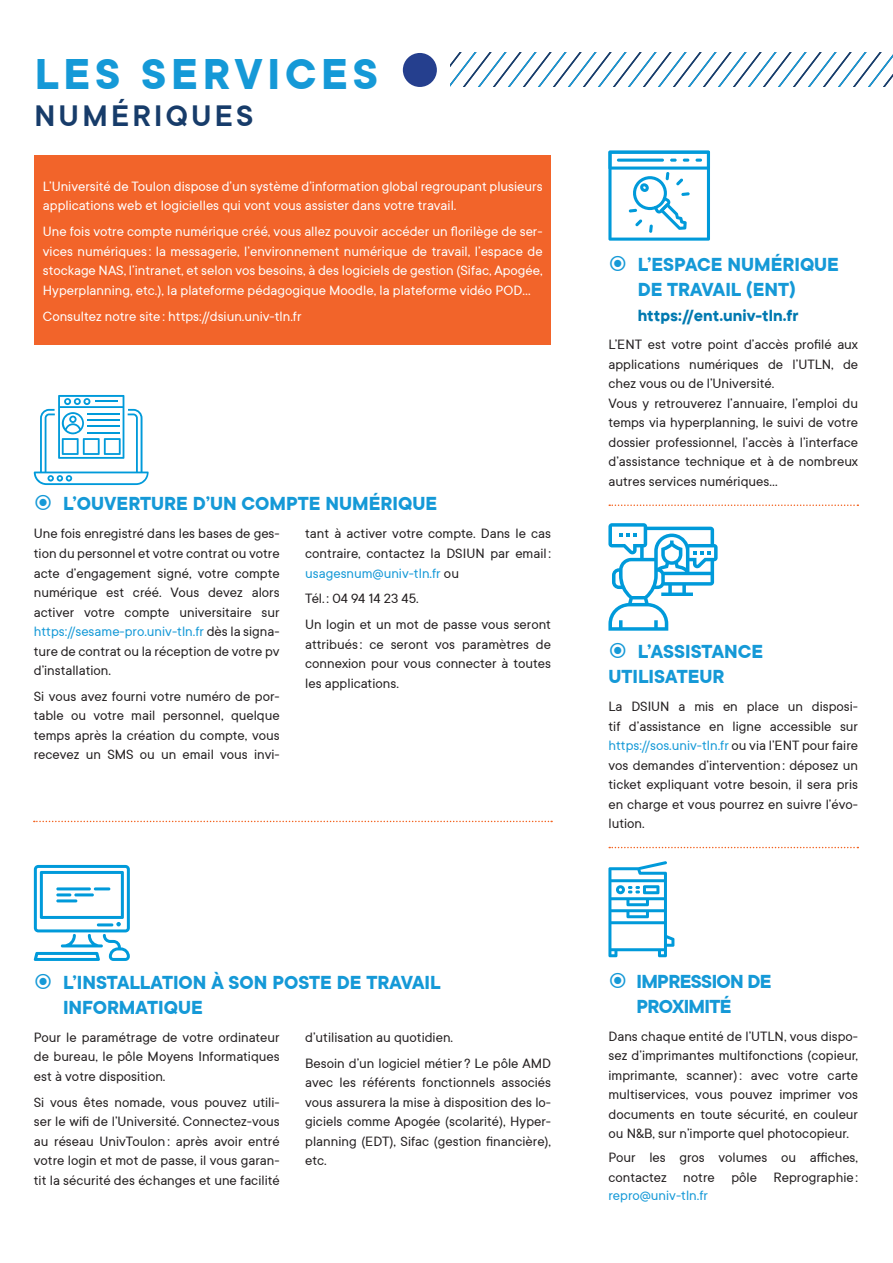
<style>
.page{position:relative;width:893px;height:1263px;background:#fff}
.page>*{position:absolute;margin:0;border:0;box-sizing:border-box;transform-origin:0 0}
.t1{font:700 48px "TT Commons Classic";letter-spacing:.1em;color:#1599d7}
.t2{font:600 33px "TT Commons Classic";letter-spacing:.1em;color:#173c6a}
.t3{font:700 21px/25.2px "TT Commons Classic";color:#1599d7}
.t4{font:700 21px/25.2px "TT Commons Classic";letter-spacing:-.03em;color:#1599d7}
.t5{font:700 18px "TT Commons Classic";color:#0079b0}
.t6{font:15px/19.5px "TT Commons Classic";color:#231f20;text-align:justify}
.t7{font:15px/19.5px "TT Commons Classic";color:#fff}
.t8{font:15px "TT Commons Classic";color:#1599d7}
.s1{color:#1599d7}
</style>
<div class="page">
<div style="left:34px;top:155px;width:517px;height:189px;background:#f2642a"></div>
<svg style="left:608px;top:523px;width:110px;height:108px"></svg>
<svg style="left:608px;top:861px;width:66px;height:96px"></svg>
<svg style="left:34px;top:865px;width:96px;height:96px"></svg>
<svg style="left:34px;top:821px;width:518px;height:1px"></svg>
<svg style="left:609px;top:504px;width:249px;height:2px"></svg>
<svg style="left:609px;top:847px;width:249px;height:1px"></svg>
<svg style="left:608px;top:151px;width:102px;height:90px"></svg>
<svg style="left:34px;top:395px;width:115px;height:90px"></svg>
<svg style="left:450px;top:53px;width:443px;height:34px"></svg>
<div style="left:403px;top:53px;width:34px;height:34px;background:#253f8e;border-radius:50%"></div>
<h1 class="t1" style="left:35px;top:42px;width:345px">LES SERVICES</h1>
<h2 class="t2" style="left:34px;top:95px;width:220px">NUMÉRIQUES</h2>
<p class="t7" style="left:43px;top:176px;width:501px">L’Université de Toulon dispose d’un système d’information global regroupant plusieurs applications web et logicielles qui vont vous assister dans votre travail.</p>
<p class="t7" style="left:43px;top:221px;width:501px;text-align:justify">Une fois votre compte numérique créé, vous allez pouvoir accéder un florilège de ser&shy;vices numériques : la messagerie, l’environnement numérique de travail, l’espace de stockage NAS, l’intranet, et selon vos besoins, à des logiciels de gestion (Sifac, Apogée, Hyperplanning, etc.), la plateforme pédagogique Moodle, la plateforme vidéo POD…</p>
<p class="t7" style="left:43px;top:306px;width:260px">Consultez notre site : https://dsiun.univ-tln.fr</p>
<h3 class="t3" style="left:63px;top:491px;width:376px">L’OUVERTURE D’UN COMPTE NUMÉRIQUE</h3>
<p class="t6" style="left:34px;top:524px;width:247px">Une fois enregistré dans les bases de ges&shy;tion du personnel et votre contrat ou votre acte d’engagement signé, votre compte numérique est créé. Vous devez alors activer votre compte universitaire sur <span class="s1">https://sesame-pro.univ-tln.fr</span> dès la signa&shy;ture de contrat ou la réception de votre pv d’installation.</p>
<p class="t6" style="left:34px;top:686px;width:247px">Si vous avez fourni votre numéro de por&shy;table ou votre mail personnel, quelque temps après la création du compte, vous recevez un SMS ou un email vous invi-</p>
<p class="t6" style="left:305px;top:524px;width:247px">tant à activer votre compte. Dans le cas contraire, contactez la DSIUN par email : <span class="s1">usagesnum@univ-tln.fr</span> ou</p>
<p class="t6" style="left:305px;top:585px;width:247px;line-height:25.8px">Tél. : 04 94 14 23 45.<br>Un login et un mot de passe vous seront</p>
<p class="t6" style="left:305px;top:634px;width:247px">attribués: ce seront vos paramètres de connexion pour vous connecter à toutes les applications.</p>
<h3 class="t3" style="left:63px;top:969px;width:379px">L’INSTALLATION À SON POSTE DE TRAVAIL<br>INFORMATIQUE</h3>
<p class="t6" style="left:34px;top:1027px;width:247px">Pour le paramétrage de votre ordinateur de bureau, le pôle Moyens Informatiques est à votre disposition.</p>
<p class="t6" style="left:34px;top:1092px;width:247px">Si vous êtes nomade, vous pouvez utili&shy;ser le wifi de l’Université. Connectez-vous au réseau UnivToulon: après avoir entré votre login et mot de passe, il vous garan&shy;tit la sécurité des échanges et une facilité</p>
<p class="t6" style="left:305px;top:1024px;width:247px;line-height:25.8px">d’utilisation au quotidien.<br>Besoin d’un logiciel métier ? Le pôle AMD</p>
<p class="t6" style="left:305px;top:1072px;width:247px">avec les référents fonctionnels associés vous assurera la mise à disposition des lo&shy;giciels comme Apogée (scolarité), Hyper&shy;planning (EDT), Sifac (gestion financière), etc.</p>
<h3 class="t3" style="left:638px;top:251px;width:203px">L’ESPACE NUMÉRIQUE<br>DE TRAVAIL (ENT)</h3>
<p class="t5" style="left:638px;top:304px;width:162px">https://ent.univ-tln.fr</p>
<p class="t6" style="left:608px;top:335px;width:251px;text-align:left">L’ENT est votre point d’accès profilé aux applications numériques de l’UTLN, de chez vous ou de l’Université.<br>Vous y retrouverez l’annuaire, l’emploi du temps via hyperplanning, le suivi de votre dossier professionnel, l’accès à l’interface d’assistance technique et à de nombreux autres services numériques…</p>
<h3 class="t3" style="left:608px;top:638px;width:156px;text-indent:29px">L’ASSISTANCE<br>UTILISATEUR</h3>
<p class="t6" style="left:608px;top:696px;width:251px">La DSIUN a mis en place un disposi&shy;tif d’assistance en ligne accessible sur <span class="s1">https://sos.univ-tln.fr</span> ou via l’ENT pour faire vos demandes d’intervention : déposez un ticket expliquant votre besoin, il sera pris en charge et vous pourrez en suivre l’évo&shy;lution.</p>
<h3 class="t4" style="left:636px;top:968px;width:137px">IMPRESSION DE<br>PROXIMITÉ</h3>
<p class="t6" style="left:608px;top:1026px;width:251px">Dans chaque entité de l’UTLN, vous dispo&shy;sez d’imprimantes multifonctions (copieur, imprimante, scanner): avec votre carte multiservices, vous pouvez imprimer vos documents en toute sécurité, en couleur ou N&amp;B, sur n’importe quel photocopieur.</p>
<p class="t6" style="left:608px;top:1147px;width:251px">Pour les gros volumes ou affiches, contactez notre pôle Reprographie :</p>
<p class="t8" style="left:608px;top:1185px;width:101px">repro@univ-tln.fr</p>
</div>
